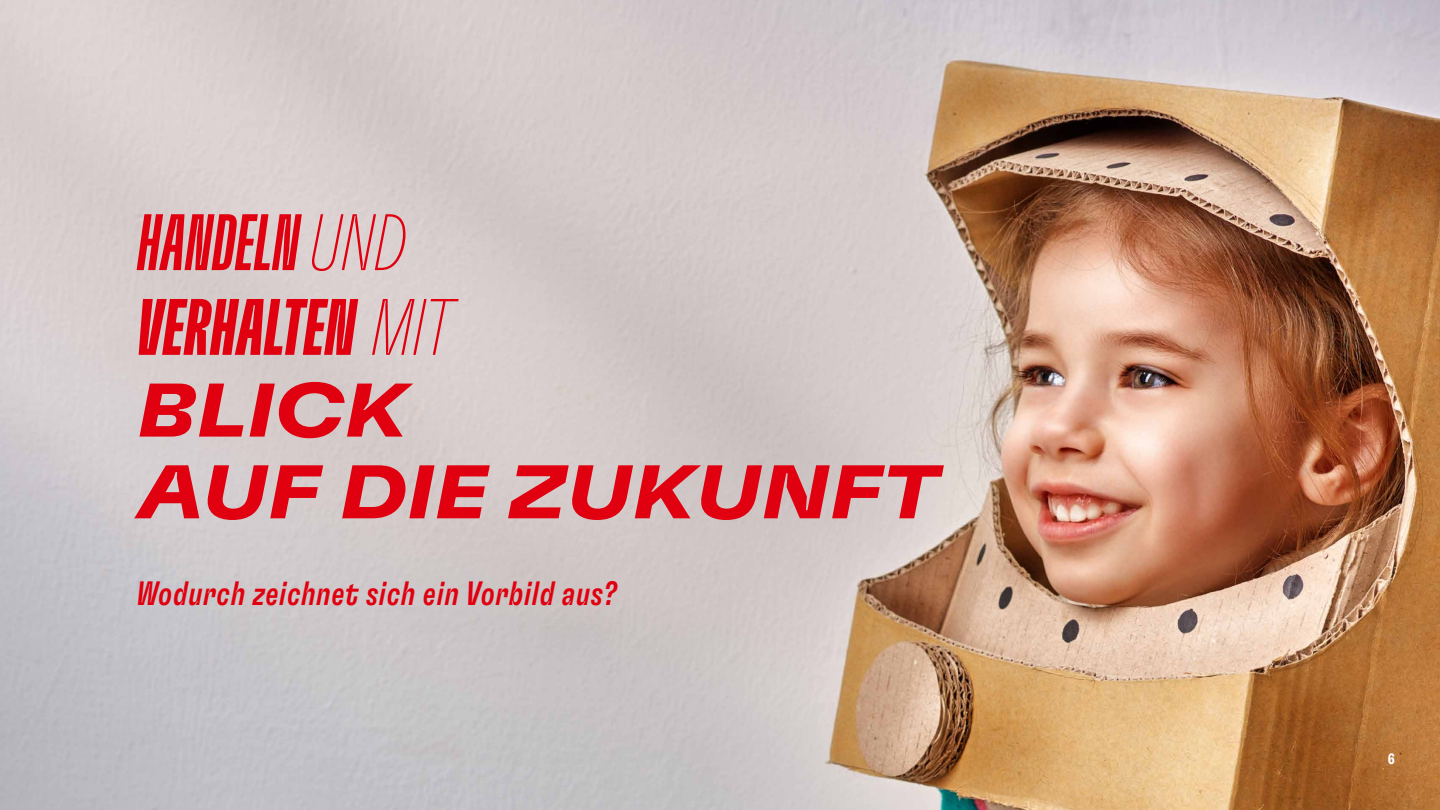
<style>
.page{position:relative;width:1440px;height:810px;background:#fff}
.page>*{position:absolute;margin:0;border:0;box-sizing:border-box;transform-origin:0 0}
.t1{font:79.8px "Henkel GT Flexa X Cm Bd It";color:#e1000f}
.t2{font:79.8px "Henkel GT Flexa X Cm Md It";color:#e1000f}
.t3{font:italic 700 expanded 75.75px/81.8px "Henkel GT Flexa";color:#e1000f}
.t4{font:33.75px "Henkel GT Flexa Cm Md It";letter-spacing:.02em;color:#e1000f}
.t5{font:15px "Henkel GT Flexa Cm Bd";color:#fff}
.s1{font-family:"Henkel GT Flexa Cm Lz It"}
</style>
<div class="page">
<img style="left:0;top:0;width:1440px;height:810px">
<h1 class="t2" style="left:137px;top:198px;width:272px">HANDELN <span class="s1">UND</span></h1>
<h1 class="t1" style="left:137px;top:281px;width:317px">VERHALTEN <span class="s1">MIT</span></h1>
<h2 class="t3" style="left:137px;top:367px;width:803px">BLICK<br>AUF DIE ZUKUNFT</h2>
<p class="t4" style="left:136px;top:573px;width:482px">Wodurch zeichnet sich ein Vorbild aus?</p>
<p class="t5" style="left:1388px;top:750px;width:9px">6</p>
</div>
